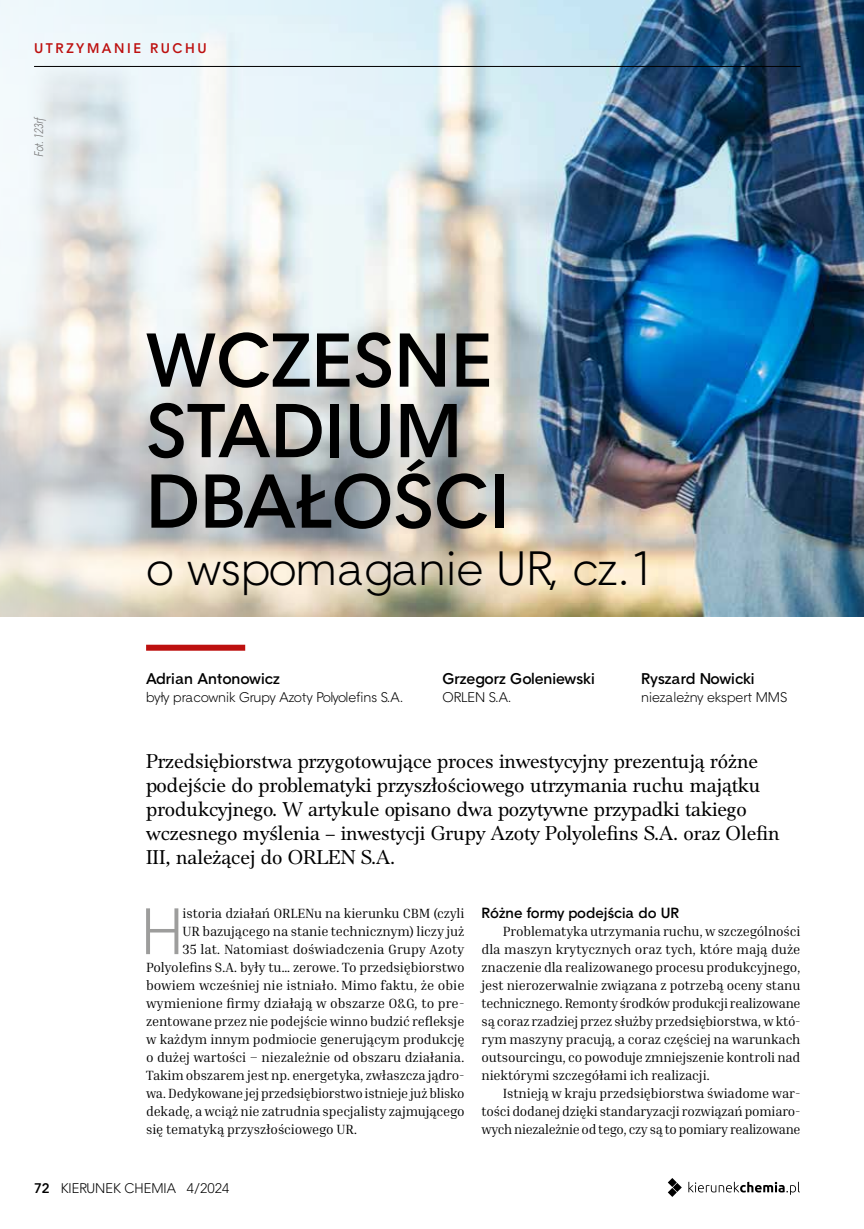
<style>
.page{position:relative;width:864px;height:1229px;background:#fff}
.page>*{position:absolute;margin:0;border:0;box-sizing:border-box;transform-origin:0 0}
.t1{font:700 73.5px/70.5px "Straight EFN";color:#000}
.t2{font:63.15px "Straight EFN";color:#9d9d9c}
.t3{font:46.5px "Straight EFN";color:#000}
.t4{font:21px/24px "Platea EFN";color:#000}
.t5{font:700 15px "Straight EFN";color:#000}
.t6{font:700 14.25px "Straight EFN";color:#000}
.t7{font:13.5px/18px "Inria Serif";letter-spacing:-.01em;color:#000;text-align:justify}
.t8{font:13.5px "Straight EFN";color:#000}
.t9{font:700 13.5px "Straight EFN";letter-spacing:.19em;color:#bd100f}
.t10{font:italic 12px "Straight Cnd EFN";color:#706f6f}
.s1{font-weight:700}
</style>
<div class="page">
<img style="left:0;top:0;width:863px;height:617px">
<div style="left:146px;top:645px;width:99px;height:6px;background:#bd100f"></div>
<hr style="left:34px;top:66px;width:766px;height:1px;background:#000">
<svg style="left:688px;top:1182px;width:111px;height:13px"></svg>
<svg style="left:667px;top:1178px;width:14px;height:19px"></svg>
<p class="t9" style="left:34px;top:40px;width:174px">UTRZYMANIE RUCHU</p>
<p class="t10" style="left:32px;top:157px;width:41px;rotate:-90deg">Fot. 123rf</p>
<h1 class="t1" style="left:146px;top:325px;width:364px">WCZESNE<br>STADIUM<br>DBAŁOŚCI</h1>
<h3 class="t3" style="left:146px;top:541px;width:510px">o wspomaganie UR, cz.1</h3>
<p class="t5" style="left:146px;top:670px;width:135px">Adrian Antonowicz</p>
<p class="t8" style="left:146px;top:689px;width:259px">były pracownik Grupy Azoty Polyolefins S.A.</p>
<p class="t5" style="left:442px;top:670px;width:154px">Grzegorz Goleniewski</p>
<p class="t8" style="left:442px;top:689px;width:71px">ORLEN S.A.</p>
<p class="t5" style="left:640px;top:670px;width:115px">Ryszard Nowicki</p>
<p class="t8" style="left:640px;top:689px;width:148px">niezależny ekspert MMS</p>
<p class="t4" style="left:146px;top:749px;width:634px">Przedsiębiorstwa przygotowujące proces inwestycyjny prezentują różne podejście do problematyki przyszłościowego utrzymania ruchu majątku produkcyjnego. W artykule opisano dwa pozytywne przypadki takiego wczesnego myślenia – inwestycji Grupy Azoty Polyolefins S.A. oraz Olefin III, należącej do ORLEN S.A.</p>
<h2 class="t2" style="left:141px;top:894px;width:45px">H</h2>
<p class="t7" style="left:182px;top:904px;width:283px">istoria działań ORLENu na kierunku CBM (czyli</p>
<p class="t7" style="left:182px;top:922px;width:283px">UR bazującego na stanie technicznym) liczy już</p>
<p class="t7" style="left:182px;top:940px;width:283px">35 lat. Natomiast doświadczenia Grupy Azoty</p>
<p class="t7" style="left:146px;top:958px;width:320px">Polyolefins S.A. były tu… zerowe. To przedsiębiorstwo</p>
<p class="t7" style="left:146px;top:976px;width:320px">bowiem wcześniej nie istniało. Mimo faktu, że obie</p>
<p class="t7" style="left:146px;top:994px;width:320px">wymienione firmy działają w obszarze O&amp;G, to pre-</p>
<p class="t7" style="left:146px;top:1012px;width:320px">zentowane przez nie podejście winno budzić refleksje</p>
<p class="t7" style="left:146px;top:1030px;width:320px">w każdym innym podmiocie generującym produkcję</p>
<p class="t7" style="left:146px;top:1048px;width:320px">o dużej wartości – niezależnie od obszaru działania.</p>
<p class="t7" style="left:146px;top:1066px;width:320px">Takim obszarem jest np. energetyka, zwłaszcza jądro-</p>
<p class="t7" style="left:146px;top:1084px;width:320px">wa. Dedykowane jej przedsiębiorstwo istnieje już blisko</p>
<p class="t7" style="left:146px;top:1102px;width:320px">dekadę, a wciąż nie zatrudnia specjalisty zajmującego</p>
<p class="t7" style="left:146px;top:1120px;width:213px">się tematyką przyszłościowego UR.</p>
<p class="t6" style="left:481px;top:904px;width:199px">Różne formy podejścia do UR</p>
<p class="t7" style="left:481px;top:922px;width:320px;text-indent:21px">Problematyka utrzymania ruchu, w szczególności dla maszyn krytycznych oraz tych, które mają duże znaczenie dla realizowanego procesu produkcyjnego, jest nierozerwalnie związana z potrzebą oceny stanu technicznego. Remonty środków produkcji realizowane są coraz rzadziej przez służby przedsiębiorstwa, w któ&shy;rym maszyny pracują, a coraz częściej na warunkach outsourcingu, co powoduje zmniejszenie kontroli nad niektórymi szczegółami ich realizacji.</p>
<p class="t7" style="left:481px;top:1084px;width:320px;text-indent:21px">Istnieją w kraju przedsiębiorstwa świadome war&shy;tości dodanej dzięki standaryzacji rozwiązań pomiaro&shy;wych niezależnie od tego, czy są to pomiary realizowane</p>
<p class="t8" style="left:34px;top:1180px;width:197px"><span class="s1">72</span> KIERUNEK CHEMIA 4/2024</p>
</div>
